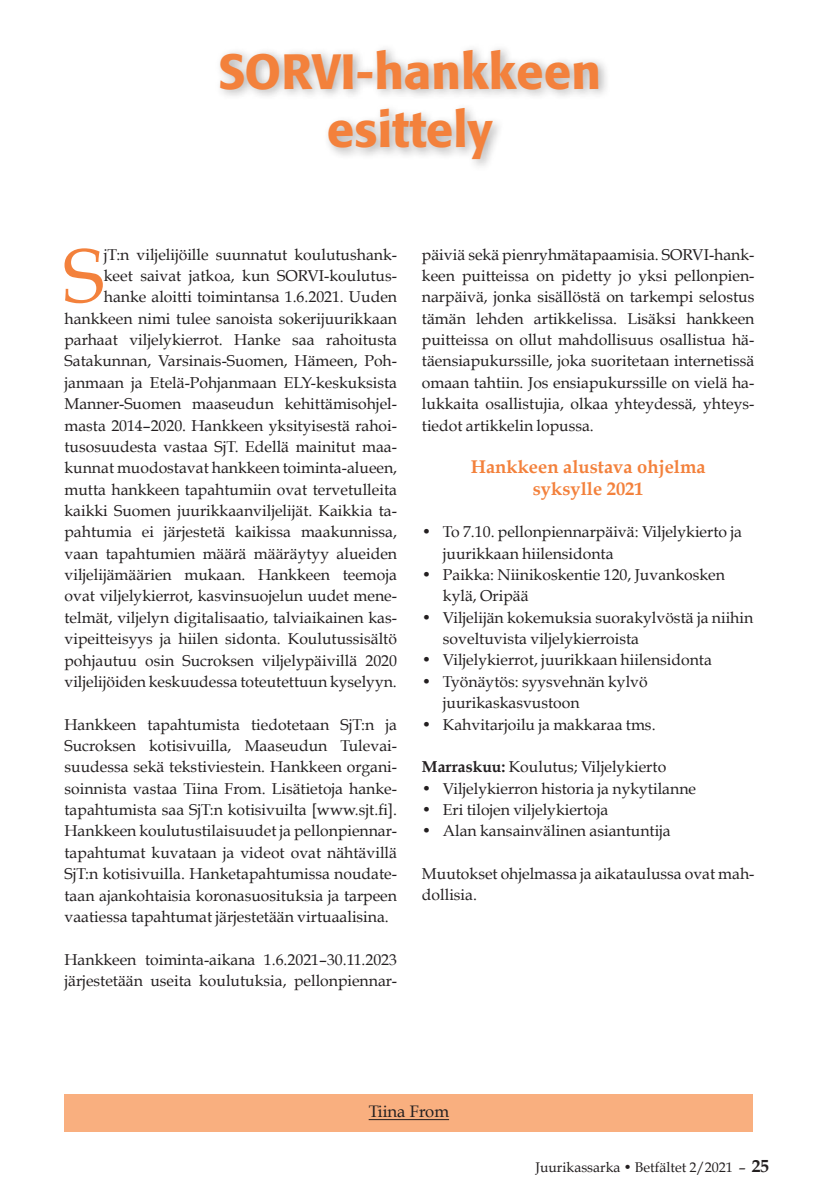
<style>
.page{position:relative;width:819px;height:1191px;background:#fff}
.page>*{position:absolute;margin:0;border:0;box-sizing:border-box;transform-origin:0 0}
.t1{font:76.83px "Book Antiqua";color:#f3813c}
.t2{font:500 49px/58.8px "Formata";color:#f3813c;text-align:center}
.t3{font:700 18.38px/21.3px "Book Antiqua";color:#f3813c;text-align:center}
.t4{font:16.62px "Book Antiqua";color:#231f20}
.t5{font:15.75px/21.3px "Book Antiqua";color:#231f20}
.t6{font:14px "Book Antiqua";color:#231f20}
.s1{font-weight:700}
.s2{font-weight:700;font-size:17.5px}
</style>
<div class="page">
<div style="left:215px;top:43px;width:395px;height:129px;background:#231f20;opacity:.35"></div>
<div style="left:64px;top:1094px;width:689px;height:37px;background:#f9af7f"></div>
<hr style="left:368px;top:1119px;width:81px;height:1px;background:#231f20">
<h2 class="t2" style="left:218px;top:42px;width:384px">SORVI-hankkeen esittely</h2>
<p class="t5" style="left:64px;top:243px;width:334px;text-align:right">jT:n viljelijöille suunnatut koulutushank-<br>keet saivat jatkoa, kun SORVI-koulutus&shy;hanke aloitti toimintansa 1.6.2021. Uuden hankkeen nimi tulee sanoista sokerijuurikkaan parhaat viljelykierrot. Hanke saa rahoitusta Satakunnan, Varsinais-Suomen, Hämeen, Poh&shy;janmaan ja Etelä-Pohjanmaan ELY-keskuksista Manner-Suomen maaseudun kehittämisohjel&shy;masta 2014–2020. Hankkeen yksityisestä rahoi&shy;tusosuudesta vastaa SjT. Edellä mainitut maa&shy;kunnat muodostavat hankkeen toiminta-alueen, mutta hankkeen tapahtumiin ovat tervetulleita kaikki Suomen juurikkaanviljelijät. Kaikkia ta&shy;pahtumia ei järjestetä kaikissa maakunnissa, vaan tapahtumien määrä määräytyy alueiden viljelijämäärien mukaan. Hankkeen teemoja ovat viljelykierrot, kasvinsuojelun uudet mene&shy;telmät, viljelyn digitalisaatio, talviaikainen kas&shy;vipeitteisyys ja hiilen sidonta. Koulutussisältö pohjautuu osin Sucroksen viljelypäivillä 2020 viljelijöiden keskuudessa toteutettuun kyselyyn.</p>
<p class="t5" style="left:64px;top:713px;width:334px;text-align:justify">Hankkeen tapahtumista tiedotetaan SjT:n ja Sucroksen kotisivuilla, Maaseudun Tulevai&shy;suudessa sekä tekstiviestein. Hankkeen organi&shy;soinnista vastaa Tiina From. Lisätietoja hanke&shy;tapahtumista saa SjT:n kotisivuilta [www.sjt.fi].<br>Hankkeen koulutustilaisuudet ja pellonpiennar&shy;tapahtumat kuvataan ja videot ovat nähtävillä SjT:n kotisivuilla. Hanketapahtumissa noudate&shy;taan ajankohtaisia koronasuosituksia ja tarpeen vaatiessa tapahtumat järjestetään virtuaalisina.</p>
<p class="t5" style="left:64px;top:948px;width:334px">Hankkeen toiminta-aikana 1.6.2021–30.11.2023 järjestetään useita koulutuksia, pellonpiennar-</p>
<h1 class="t1" style="left:63px;top:228px;width:42px">S</h1>
<p class="t5" style="left:422px;top:243px;width:334px;text-align:justify">päiviä sekä pienryhmätapaamisia. SORVI-hank&shy;keen puitteissa on pidetty jo yksi pellonpien&shy;narpäivä, jonka sisällöstä on tarkempi selostus tämän lehden artikkelissa. Lisäksi hankkeen puitteissa on ollut mahdollisuus osallistua hä&shy;täensiapukurssille, joka suoritetaan internetissä omaan tahtiin. Jos ensiapukurssille on vielä ha&shy;lukkaita osallistujia, olkaa yhteydessä, yhteys&shy;tiedot artikkelin lopussa.</p>
<p class="t3" style="left:470px;top:456px;width:236px">Hankkeen alustava ohjelma syksylle 2021</p>
<p class="t5" style="left:443px;top:521px;width:300px;text-indent:-21px">• To 7.10. pellonpiennarpäivä: Viljelykierto ja juurikkaan hiilensidonta</p>
<p class="t5" style="left:443px;top:564px;width:283px;text-indent:-21px">• Paikka: Niinikoskentie 120, Juvankosken kylä, Oripää</p>
<p class="t5" style="left:443px;top:606px;width:312px;text-indent:-21px">• Viljelijän kokemuksia suorakylvöstä ja niihin soveltuvista viljelykierroista</p>
<p class="t5" style="left:422px;top:649px;width:291px">• Viljelykierrot, juurikkaan hiilensidonta</p>
<p class="t5" style="left:443px;top:671px;width:206px;text-indent:-21px">• Työnäytös: syysvehnän kylvö juurikaskasvustoon</p>
<p class="t5" style="left:422px;top:713px;width:235px">• Kahvitarjoilu ja makkaraa tms.</p>
<p class="t5" style="left:422px;top:756px;width:246px"><span class="s1">Marraskuu:</span> Koulutus; Viljelykierto</p>
<p class="t5" style="left:422px;top:777px;width:275px">• Viljelykierron historia ja nykytilanne</p>
<p class="t5" style="left:422px;top:799px;width:188px">• Eri tilojen viljelykiertoja</p>
<p class="t5" style="left:422px;top:820px;width:250px">• Alan kansainvälinen asiantuntija</p>
<p class="t5" style="left:422px;top:863px;width:334px">Muutokset ohjelmassa ja aikataulussa ovat mah&shy;dollisia.</p>
<p class="t4" style="left:368px;top:1101px;width:82px">Tiina From</p>
<p class="t6" style="left:535px;top:1158px;width:235px">Juurikassarka • Betfältet 2/2021 – <span class="s2">25</span></p>
</div>
